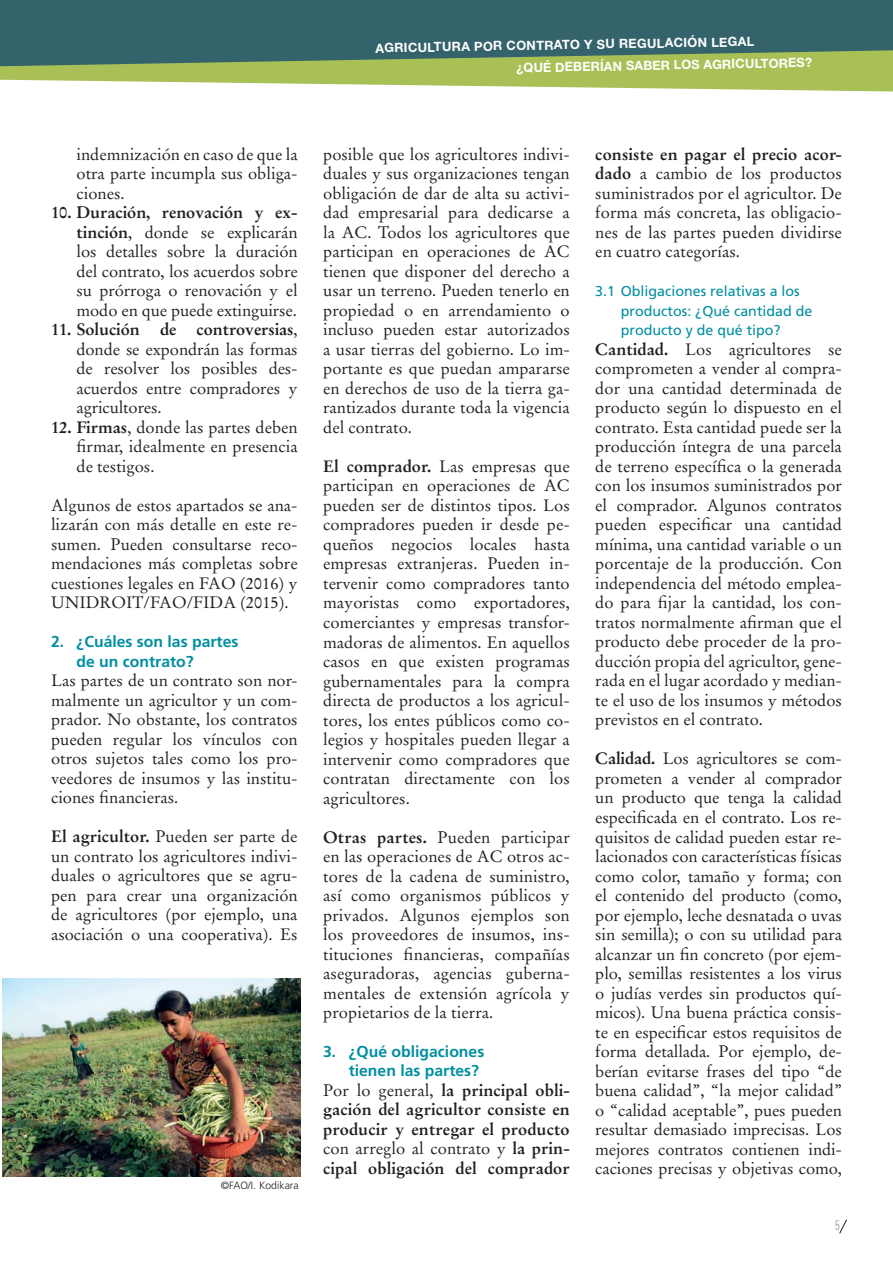
<style>
.page{position:relative;width:893px;height:1263px;background:#fff}
.page>*{position:absolute;margin:0;border:0;box-sizing:border-box;transform-origin:0 0}
.t1{font:16.5px/19.5px "Stempel Garamond LT Std";color:#231f20;text-align:justify}
.t2{font:700 16.5px/19.5px "Stempel Garamond LT Std";letter-spacing:.005em;color:#231f20;text-align:justify}
.t3{font:700 15.75px/19.5px "Frutiger LT Std";color:#008fa1}
.t4{font:14.25px/19.5px "Frutiger LT Std";color:#008fa1}
.t5{font:13.5px "DIN Cond";color:#939598}
.t6{font:700 12.75px/22.2px "Helvetica Neue LT Std";color:#fff}
.t7{font:300 10.5px "Frutiger LT Std";color:#231f20}
.s1{font-weight:700}
.s2{font-weight:400}
</style>
<div class="page">
<img style="left:2px;top:979px;width:298px;height:198px">
<svg style="left:839px;top:1219px;width:8px;height:14px"></svg>
<svg style="left:0;top:66px;width:893px;height:25px;fill:#a9c057"></svg>
<svg style="left:0;top:0;width:893px;height:66px;background:#416d69"></svg>
<p class="t6" style="left:516px;top:34px;width:297px;text-indent:-141px;rotate:-1deg">Agr icultura por contra to y su r egulación legal<br>¿Qué deber ían saber los agr icultor es?</p>
<p class="t1" style="left:77px;top:144px;width:223px">indemnización en caso de que la otra parte incumpla sus obliga&shy;ciones.</p>
<p class="t1" style="left:77px;top:203px;width:223px;text-indent:-26px"><span class="s1">10. Duración, renovación y ex&shy;tinción</span>, donde se explicarán los detalles sobre la duración del contrato, los acuerdos sobre su prórroga o renovación y el modo en que puede extinguirse.</p>
<p class="t1" style="left:77px;top:320px;width:223px;text-indent:-26px"><span class="s1">11. Solución de controversias</span>, donde se expondrán las formas de resolver los posibles des&shy;acuerdos entre compradores y agricultores.</p>
<p class="t1" style="left:77px;top:418px;width:223px;text-indent:-26px"><span class="s1">12. Firmas</span>, donde las partes deben firmar, idealmente en presencia de testigos.</p>
<p class="t1" style="left:51px;top:496px;width:248px">Algunos de estos apartados se ana&shy;lizarán con más detalle en este re&shy;sumen. Pueden consultarse reco&shy;mendaciones más completas sobre cuestiones legales en FAO (2016) y UNIDROIT/FAO/FIDA (2015).</p>
<p class="t3" style="left:77px;top:632px;width:163px;text-indent:-26px">2. ¿Cuáles son las partes de un contrato?</p>
<p class="t1" style="left:51px;top:671px;width:248px">Las partes de un contrato son nor&shy;malmente un agricultor y un com&shy;prador. No obstante, los contratos pueden regular los vínculos con otros sujetos tales como los pro&shy;veedores de insumos y las institu&shy;ciones financieras.</p>
<p class="t1" style="left:51px;top:827px;width:248px"><span class="s1">El agricultor.</span> Pueden ser parte de un contrato los agricultores indivi&shy;duales o agricultores que se agru&shy;pen para crear una organización de agricultores (por ejemplo, una asociación o una cooperativa). Es</p>
<p class="t7" style="left:221px;top:1179px;width:79px">©FAO/I. Kodikara</p>
<p class="t1" style="left:323px;top:145px;width:248px">posible que los agricultores indivi&shy;duales y sus organizaciones tengan obligación de dar de alta su activi&shy;dad empresarial para dedicarse a la AC. Todos los agricultores que participan en operaciones de AC tienen que disponer del derecho a usar un terreno. Pueden tenerlo en propiedad o en arrendamiento o incluso pueden estar autorizados a usar tierras del gobierno. Lo im&shy;portante es que puedan ampararse en derechos de uso de la tierra ga&shy;rantizados durante toda la vigencia del contrato.</p>
<p class="t1" style="left:323px;top:457px;width:248px"><span class="s1">El comprador.</span> Las empresas que participan en operaciones de AC pueden ser de distintos tipos. Los compradores pueden ir desde pe&shy;queños negocios locales hasta empresas extranjeras. Pueden in&shy;tervenir como compradores tanto mayoristas como exportadores, comerciantes y empresas transfor&shy;madoras de alimentos. En aquellos casos en que existen programas gubernamentales para la compra directa de productos a los agricul&shy;tores, los entes públicos como co&shy;legios y hospitales pueden llegar a intervenir como compradores que contratan directamente con los agricultores.</p>
<p class="t1" style="left:323px;top:827px;width:248px"><span class="s1">Otras partes.</span> Pueden participar en las operaciones de AC otros ac&shy;tores de la cadena de suministro, así como organismos públicos y privados. Algunos ejemplos son los proveedores de insumos, ins&shy;tituciones financieras, compañías aseguradoras, agencias guberna&shy;mentales de extensión agrícola y propietarios de la tierra.</p>
<p class="t3" style="left:349px;top:1042px;width:137px;text-indent:-26px">3. ¿Qué obligaciones tienen las partes?</p>
<p class="t2" style="left:323px;top:1080px;width:248px"><span class="s2">Por lo general,</span> la principal obli&shy;gación del agricultor consiste en producir y entregar el producto <span class="s2">con arreglo al contrato y</span> la prin&shy;cipal obligación del comprador</p>
<p class="t1" style="left:595px;top:145px;width:248px"><span class="s1">consiste en pagar el precio acor&shy;dado</span> a cambio de los productos suministrados por el agricultor. De forma más concreta, las obligacio&shy;nes de las partes pueden dividirse en cuatro categorías.</p>
<p class="t4" style="left:621px;top:282px;width:193px;text-indent:-26px">3.1 Obligaciones relativas a los productos: ¿Qué cantidad de producto y de qué tipo?</p>
<p class="t1" style="left:595px;top:339px;width:248px"><span class="s1">Cantidad.</span> Los agricultores se comprometen a vender al compra&shy;dor una cantidad determinada de producto según lo dispuesto en el contrato. Esta cantidad puede ser la producción íntegra de una parcela de terreno específica o la generada con los insumos suministrados por el comprador. Algunos contratos pueden especificar una cantidad mínima, una cantidad variable o un porcentaje de la producción. Con independencia del método emplea&shy;do para fijar la cantidad, los con&shy;tratos normalmente afirman que el producto debe proceder de la pro&shy;ducción propia del agricultor, gene&shy;rada en el lugar acordado y median&shy;te el uso de los insumos y métodos previstos en el contrato.</p>
<p class="t1" style="left:595px;top:749px;width:248px"><span class="s1">Calidad.</span> Los agricultores se com&shy;prometen a vender al comprador un producto que tenga la calidad especificada en el contrato. Los re&shy;quisitos de calidad pueden estar re&shy;lacionados con características físicas como color, tamaño y forma; con el contenido del producto (como, por ejemplo, leche desnatada o uvas sin semilla); o con su utilidad para alcanzar un fin concreto (por ejem&shy;plo, semillas resistentes a los virus o judías verdes sin productos quí&shy;micos). Una buena práctica consis&shy;te en especificar estos requisitos de forma detallada. Por ejemplo, de&shy;berían evitarse frases del tipo “de buena calidad”, “la mejor calidad” o “calidad aceptable”, pues pueden resultar demasiado imprecisas. Los mejores contratos contienen indi&shy;caciones precisas y objetivas como,</p>
<p class="t5" style="left:835px;top:1217px;width:6px">5</p>
</div>
